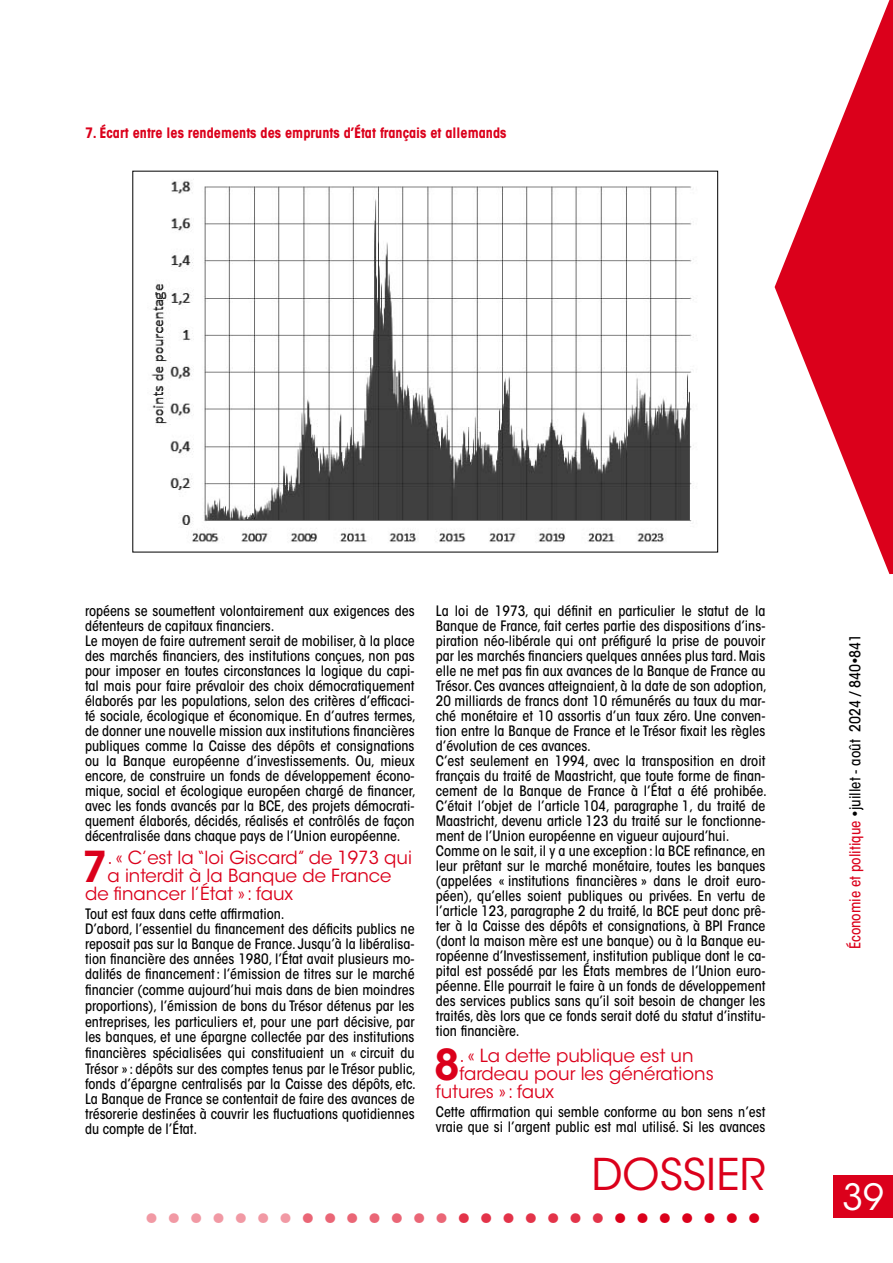
<style>
.page{position:relative;width:893px;height:1263px;background:#fff}
.page>*{position:absolute;margin:0;border:0;box-sizing:border-box;transform-origin:0 0}
.t1{font:45px "ITC Avant Garde Std";color:#f199a4}
.t2{font:43.5px "ITC Avant Garde Std";color:#db001b}
.t3{font:600 42.3px "ITC Avant Garde Std";color:#db001b}
.t4{font:36px "ITC Avant Garde Std";color:#fff}
.t5{font:18px "ITC Avant Garde Std";color:#db001b}
.t6{font:500 condensed 15px "ITC Avant Garde Std";color:#000}
.t7{font:500 condensed 14.25px/15px "ITC Avant Garde Std";color:#000}
.t8{font:700 condensed 14.25px "ITC Avant Garde Std";color:#db001b}
.s1{color:#ea6676}
.s2{color:#e33349}
.s3{color:#db001b}
</style>
<div class="page">
<div style="left:833px;top:1175px;width:60px;height:43px;background:#db001b"></div>
<svg style="left:775px;top:0;width:118px;height:574px;fill:#db001b"></svg>
<img style="left:151px;top:180px;width:543px;height:363px">
<p class="t8" style="left:85px;top:124px;width:423px">7. Écart entre les rendements des emprunts d’État français et allemands</p>
<p class="t7" style="left:85px;top:603px;width:332px">ropéens se soumettent volontairement aux exigences des détenteurs de capitaux financiers.<br>Le moyen de faire autrement serait de mobiliser, à la place des marchés financiers, des institutions conçues, non pas pour imposer en toutes circonstances la logique du capi&shy;tal mais pour faire prévaloir des choix démocratiquement élaborés par les populations, selon des critères d’efficaci&shy;té sociale, écologique et économique. En d’autres termes, de donner une nouvelle mission aux institutions financières publiques comme la Caisse des dépôts et consignations ou la Banque européenne d’investissements. Ou, mieux encore, de construire un fonds de développement écono&shy;mique, social et écologique européen chargé de financer, avec les fonds avancés par la BCE, des projets démocrati&shy;quement élaborés, décidés, réalisés et contrôlés de façon décentralisée dans chaque pays de l’Union européenne.</p>
<h3 class="t3" style="left:82px;top:840px;width:27px">7</h3>
<p class="t5" style="left:108px;top:847px;width:306px">. « C’est la “loi Giscard” de 1973 qui</p>
<p class="t5" style="left:108px;top:865px;width:285px">a interdit à la Banque de France</p>
<p class="t5" style="left:85px;top:883px;width:210px">de financer l’État »: faux</p>
<p class="t7" style="left:85px;top:906px;width:332px">Tout est faux dans cette affirmation.<br>D’abord, l’essentiel du financement des déficits publics ne reposait pas sur la Banque de France. Jusqu’à la libéralisa&shy;tion financière des années 1980, l’État avait plusieurs mo&shy;dalités de financement: l’émission de titres sur le marché financier (comme aujourd’hui mais dans de bien moindres proportions), l’émission de bons du Trésor détenus par les entreprises, les particuliers et, pour une part décisive, par les banques, et une épargne collectée par des institutions financières spécialisées qui constituaient un « circuit du Trésor » : dépôts sur des comptes tenus par le Trésor public, fonds d’épargne centralisés par la Caisse des dépôts, etc.<br>La Banque de France se contentait de faire des avances de trésorerie destinées à couvrir les fluctuations quotidiennes du compte de l’État.</p>
<p class="t7" style="left:436px;top:603px;width:332px">La loi de 1973, qui définit en particulier le statut de la Banque de France, fait certes partie des dispositions d’ins&shy;piration néo-libérale qui ont préfiguré la prise de pouvoir par les marchés financiers quelques années plus tard. Mais elle ne met pas fin aux avances de la Banque de France au Trésor. Ces avances atteignaient, à la date de son adoption, 20 milliards de francs dont 10 rémunérés au taux du mar&shy;ché monétaire et 10 assortis d’un taux zéro. Une conven&shy;tion entre la Banque de France et le Trésor fixait les règles d’évolution de ces avances.<br>C’est seulement en 1994, avec la transposition en droit français du traité de Maastricht, que toute forme de finan&shy;cement de la Banque de France à l’État a été prohibée.<br>C’était l’objet de l’article 104, paragraphe 1, du traité de Maastricht, devenu article 123 du traité sur le fonctionne&shy;ment de l’Union européenne en vigueur aujourd’hui.<br>Comme on le sait, il y a une exception : la BCE refinance, en leur prêtant sur le marché monétaire, toutes les banques (appelées « institutions financières » dans le droit euro&shy;péen), qu’elles soient publiques ou privées. En vertu de l’article 123, paragraphe 2 du traité, la BCE peut donc prê&shy;ter à la Caisse des dépôts et consignations, à BPI France (dont la maison mère est une banque) ou à la Banque eu&shy;ropéenne d’Investissement, institution publique dont le ca&shy;pital est possédé par les États membres de l’Union euro&shy;péenne. Elle pourrait le faire à un fonds de développement des services publics sans qu’il soit besoin de changer les traités, dès lors que ce fonds serait doté du statut d’institu&shy;tion financière.</p>
<h3 class="t3" style="left:434px;top:1038px;width:27px">8</h3>
<p class="t5" style="left:460px;top:1045px;width:235px">. « La dette publique est un</p>
<p class="t5" style="left:460px;top:1063px;width:256px">fardeau pour les générations</p>
<p class="t5" style="left:436px;top:1081px;width:120px">futures »: faux</p>
<p class="t7" style="left:436px;top:1105px;width:331px">Cette affirmation qui semble conforme au bon sens n’est vraie que si l’argent public est mal utilisé. Si les avances</p>
<h2 class="t2" style="left:591px;top:1148px;width:175px">dossier</h2>
<h1 class="t1" style="left:140px;top:1192px;width:626px">•••••••<span class="s1">•••••••</span><span class="s2">•••••••</span><span class="s3">•••••••</span></h1>
<p class="t6" style="left:846px;top:949px;width:317px;rotate:-90deg"><span class="s3">Économie et politique</span> •juillet - août 2024 / 840•841</p>
<h3 class="t4" style="left:842px;top:1175px;width:43px">39</h3>
</div>
